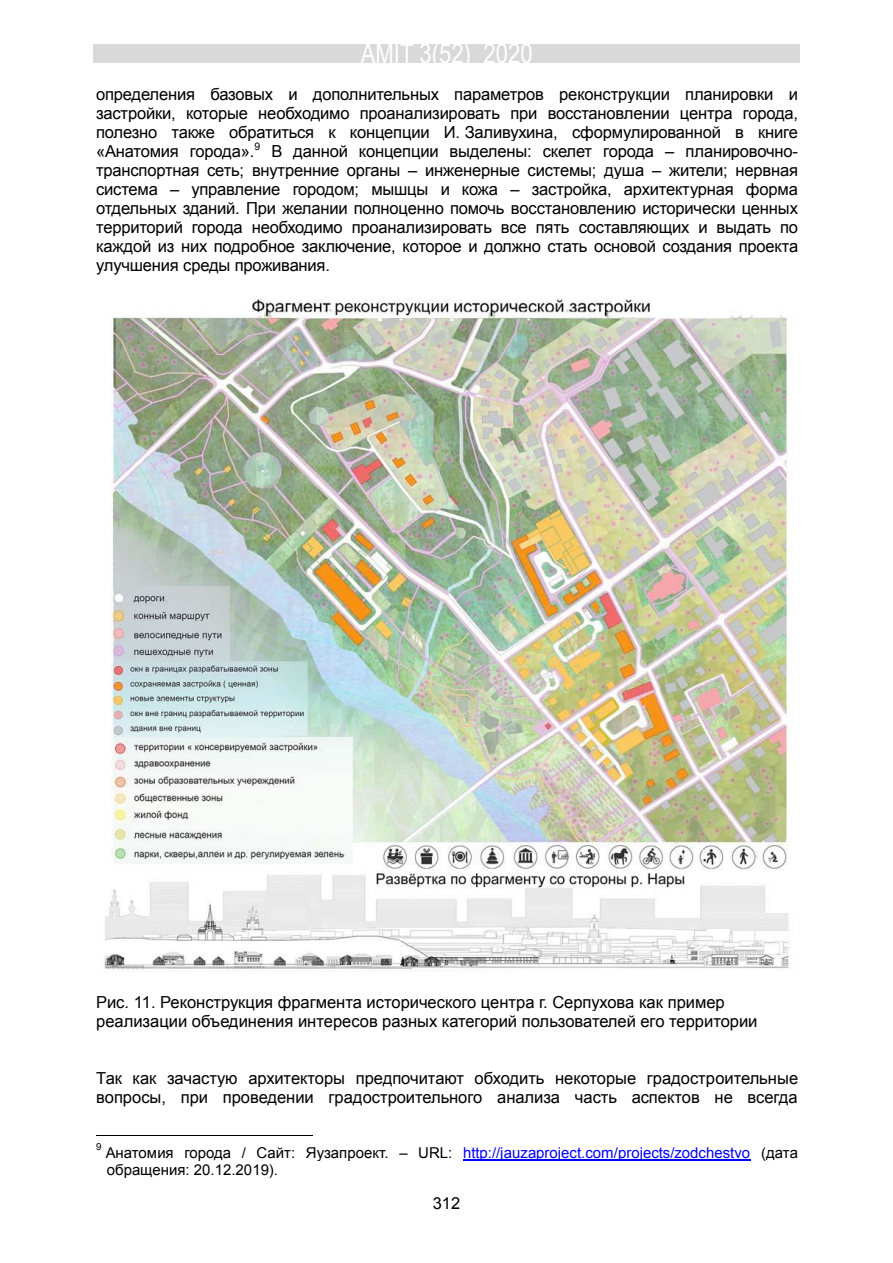
<style>
.page{position:relative;width:893px;height:1263px;background:#fff}
.page>*{position:absolute;margin:0;border:0;box-sizing:border-box;transform-origin:0 0}
.t1{font:27px "Arial Narrow";color:#fff}
.t2{font:16.5px/18.9px "Arial";letter-spacing:-.005em;color:#000;text-align:justify}
.t3{font:16.5px "Arial";color:#000}
.t4{font:15px/17.1px "Arial";color:#000}
.t5{font:10.5px "Arial";color:#000}
.t6{font:9.75px "Arial";color:#000}
.s1{font-style:inherit}
.s2{color:#00f}
</style>
<div class="page">
<div style="left:93px;top:44px;width:707px;height:19px;background:#d9d9d9"></div>
<img style="left:104px;top:299px;width:688px;height:672px">
<hr style="left:96px;top:1135px;width:216px;height:1px;background:#000">
<hr style="left:463px;top:1159px;width:288px;height:1px;background:#00f">
<h1 class="t1" style="left:361px;top:34px;width:173px">AMIT 3(52) 2020</h1>
<p class="t2" style="left:96px;top:85px;width:703px">определения базовых и дополнительных параметров реконструкции планировки и застройки, которые необходимо проанализировать при восстановлении центра города, полезно также обратиться к концепции И. Заливухина, сформулированной в книге «Анатомия города».</p>
<p class="t5" style="left:254px;top:139px;width:7px">9</p>
<p class="t2" style="left:96px;top:142px;width:704px;text-indent:175px">В данной концепции выделены: скелет города – планировочно&shy;транспортная сеть; внутренние органы – инженерные системы; душа – жители; нервная система – управление городом; мышцы и кожа – застройка, архитектурная форма отдельных зданий. При желании полноценно помочь восстановлению исторически ценных территорий города необходимо проанализировать все пять составляющих и выдать по каждой из них подробное заключение, которое и должно стать основой создания проекта улучшения среды проживания.</p>
<p class="t2" style="left:96px;top:993px;width:663px">Рис. 11. Реконструкция фрагмента исторического центра г. Серпухова как пример реализации объединения интересов разных категорий пользователей его территории</p>
<p class="t2" style="left:96px;top:1069px;width:703px">Так как зачастую архитекторы предпочитают обходить некоторые градостроительные вопросы, при проведении градостроительного анализа часть аспектов не всегда</p>
<p class="t6" style="left:96px;top:1140px;width:7px">9</p>
<p class="t4" style="left:106px;top:1144px;width:694px">Анатомия города / Сайт: Яузапроект<span class="s1">.</span> – <span class="s1">URL:</span> <span class="s2">http://jauzaproject.com/projects/zodchestvo</span> <span class="s1">(</span>дата обращения<span class="s1">: 20.12.2019).</span></p>
<p class="t3" style="left:433px;top:1192px;width:29px">312</p>
</div>
